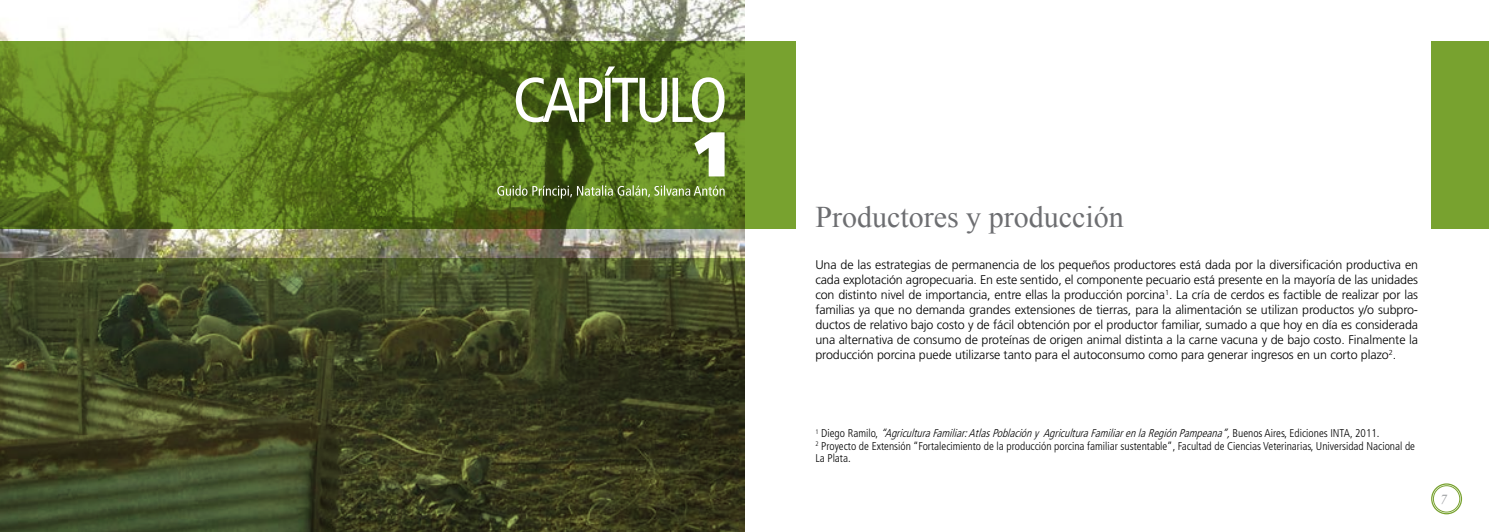
<style>
.page{position:relative;width:1489px;height:532px;background:#fff}
.page>*{position:absolute;margin:0;border:0;box-sizing:border-box;transform-origin:0 0}
.t1{font:30px "Times New Roman";color:#6d6e71}
.t2{font:italic 13.75px "Times New Roman";color:#9d9fa2}
.t3{font:300 12.5px/15px "Frutiger LT Std";letter-spacing:-.01em;color:#000;text-align:justify}
.t4{font:300 condensed 11.25px/12.4px "Frutiger LT Std";color:#000}
.s1{font-style:italic}
</style>
<div class="page">
<div style="left:1430px;top:483px;width:31px;height:31px;border:1px solid #78a22f;border-radius:50%"></div>
<div style="left:1432px;top:485px;width:27px;height:27px;border:1px solid #78a22f;border-radius:50%"></div>
<img style="left:0;top:0;width:744px;height:258px">
<svg style="left:0;top:41px;width:795px;height:188px;background:#618221"></svg>
<div style="left:1430px;top:41px;width:58px;height:188px;background:#78a22f"></div>
<svg style="left:0;top:258px;width:744px;height:273px;background:#3d4322"></svg>
<svg style="left:694px;top:132px;width:30px;height:44px"></svg>
<svg style="left:516px;top:66px;width:208px;height:56px"></svg>
<svg style="left:497px;top:185px;width:227px;height:13px;background:#7c944f"></svg>
<h1 class="t1" style="left:815px;top:196px;width:310px">Productores y producción</h1>
<p class="t3" style="left:815px;top:257px;width:604px">Una de las estrategias de permanencia de los pequeños productores está dada por la diversificación productiva en cada explotación agropecuaria. En este sentido, el componente pecuario está presente en la mayoría de las unidades con distinto nivel de importancia, entre ellas la producción porcina<sup>1</sup>. La cría de cerdos es factible de realizar por las familias ya que no demanda grandes extensiones de tierras, para la alimentación se utilizan productos y/o subpro&shy;ductos de relativo bajo costo y de fácil obtención por el productor familiar, sumado a que hoy en día es considerada una alternativa de consumo de proteínas de origen animal distinta a la carne vacuna y de bajo costo. Finalmente la producción porcina puede utilizarse tanto para el autoconsumo como para generar ingresos en un corto plazo<sup>2</sup>.</p>
<p class="t4" style="left:815px;top:427px;width:601px"><sup>1</sup> D i e g o R a m i l o , <span class="s1">“AgriculturaFamiliar:AtlasPoblacióny AgriculturaFamiliarenlaRegiónPampeana”,</span>B u e n o s A i r e s , E d i c i o n e s I N TA , 2 0 1 1 .<br><sup>2</sup> Proyecto de Extensión “Fortalecimiento de la producción porcina familiar sustentable”, Facultad de Ciencias Veterinarias, Universidad Nacional de<br>La Plata.</p>
<p class="t2" style="left:1439px;top:489px;width:8px">7</p>
</div>
